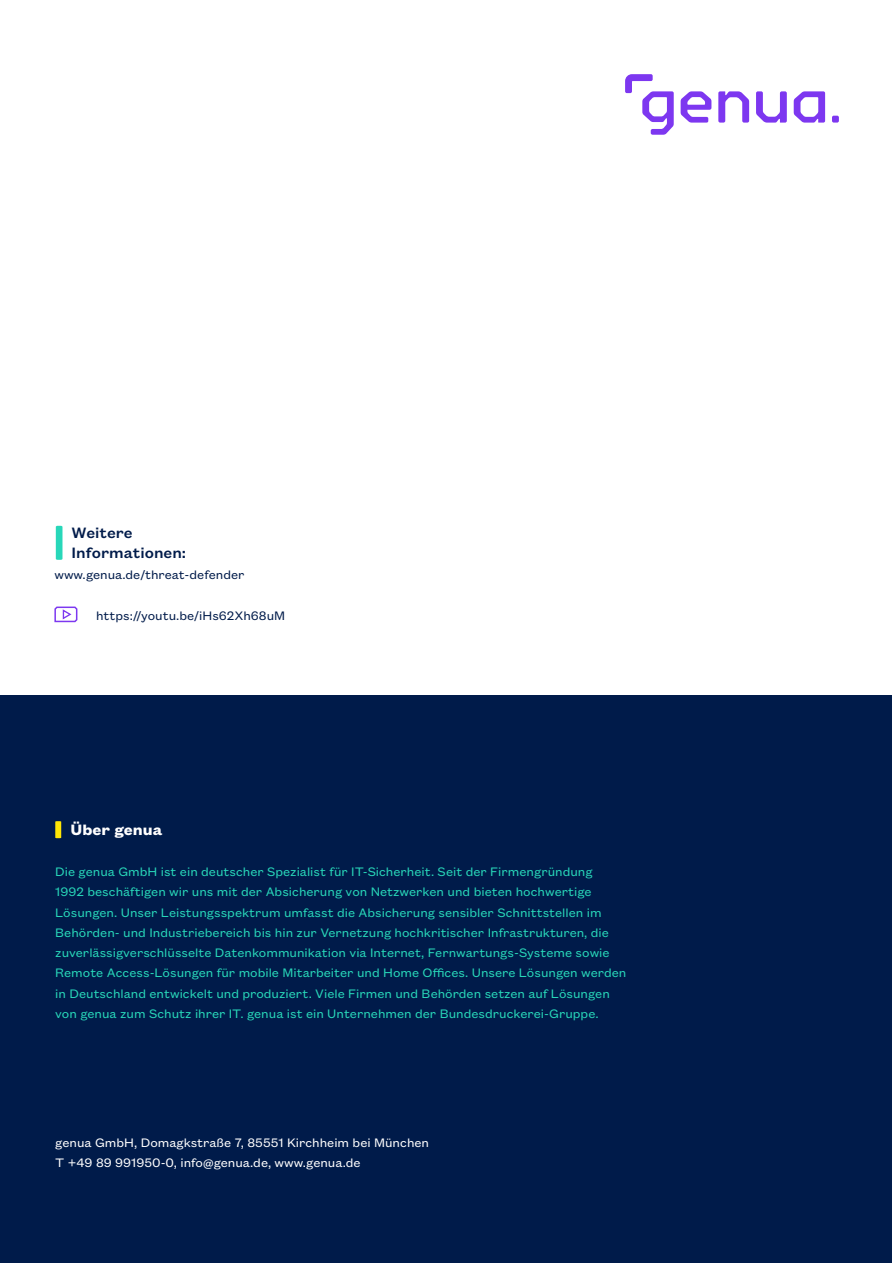
<style>
.page{position:relative;width:893px;height:1263px;background:#fff}
.page>*{position:absolute;margin:0;border:0;box-sizing:border-box;transform-origin:0 0}
.t1{font:500 16.5px/19.8px "Founders Grotesk Text";color:#001b4a}
.t2{font:700 16.5px "Founders Grotesk Text";color:#fff}
.t3{font:13.5px/20.2px "Founders Grotesk Text";color:#28d7b9}
.t4{font:13.5px/20.2px "Founders Grotesk Text";color:#fff}
.t5{font:13.5px "Founders Grotesk Text";color:#001b4a}
</style>
<div class="page">
<div style="left:1px;top:695px;width:891px;height:567px;background:#001b4a"></div>
<div style="left:832px;top:116px;width:7px;height:7px;background:#7d37f0;border-radius:2px"></div>
<svg style="left:718px;top:91px;width:31px;height:32px"></svg>
<svg style="left:756px;top:91px;width:31px;height:32px"></svg>
<svg style="left:794px;top:91px;width:31px;height:32px"></svg>
<svg style="left:625px;top:74px;width:49px;height:61px"></svg>
<svg style="left:681px;top:91px;width:30px;height:32px"></svg>
<svg style="left:55px;top:821px;width:6px;height:17px"></svg>
<svg style="left:56px;top:526px;width:6px;height:34px"></svg>
<svg style="left:54px;top:606px;width:24px;height:17px"></svg>
<p class="t1" style="left:72px;top:521px;width:116px">Weitere<br>Informationen:</p>
<p class="t5" style="left:54px;top:566px;width:192px">www.genua.de/threat-defender</p>
<p class="t5" style="left:96px;top:607px;width:191px">https://youtu.be/iHs62Xh68uM</p>
<p class="t2" style="left:70px;top:818px;width:93px">Über genua</p>
<p class="t3" style="left:55px;top:861px;width:573px">Die genua GmbH ist ein deutscher Spezialist für IT-Sicherheit. Seit der Firmengründung<br>1992 beschäftigen wir uns mit der Absicherung von Netzwerken und bieten hochwertige Lösungen. Unser Leistungsspektrum umfasst die Absicherung sensibler Schnittstellen im Behörden- und Industriebereich bis hin zur Vernetzung hochkritischer Infrastrukturen, die zuverlässigverschlüsselte Datenkommunikation via Internet, Fernwartungs-Systeme sowie Remote Access-Lösungen für mobile Mitarbeiter und Home Offices. Unsere Lösungen werden in Deutschland entwickelt und produziert. Viele Firmen und Behörden setzen auf Lösungen von genua zum Schutz ihrer IT. genua ist ein Unternehmen der Bundesdruckerei-Gruppe.</p>
<p class="t4" style="left:55px;top:1131px;width:375px">genua GmbH, Domagkstraße 7, 85551 Kirchheim bei München<br>T +49 89 991950-0, info@genua.de, www.genua.de</p>
</div>
